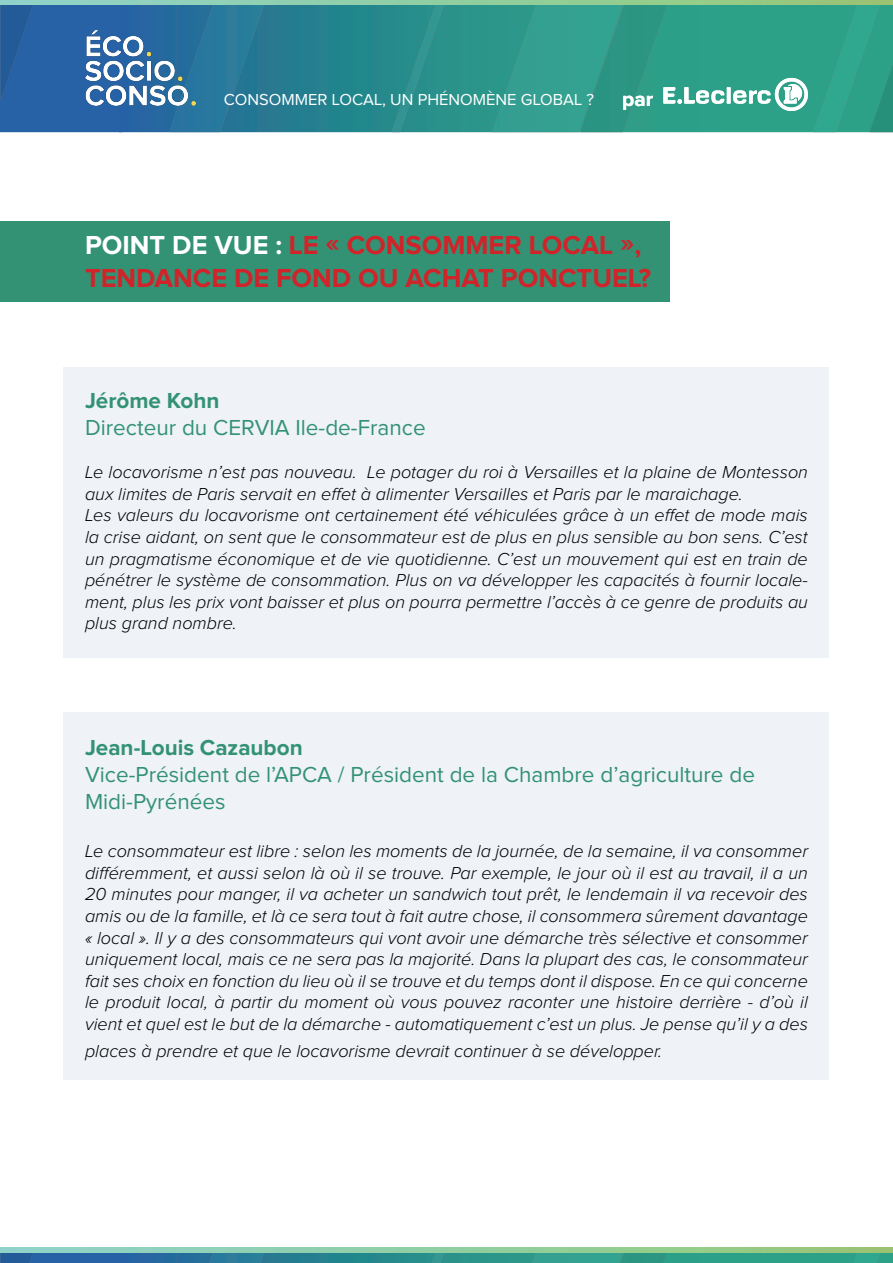
<style>
.page{position:relative;width:893px;height:1263px;background:#fff}
.page>*{position:absolute;margin:0;border:0;box-sizing:border-box;transform-origin:0 0}
.t1{font:700 27px "Proxima Nova";color:#d1232a}
.t2{font:22.5px/27px "Proxima Nova";color:#339274}
.t3{font:700 22.5px "Proxima Nova";color:#339274}
.t4{font:700 21px "Proxima Nova";color:#fff}
.t5{font:italic 300 18px/21.6px "Proxima Nova";color:#000;text-align:justify}
.t6{font:16.5px "Proxima Nova";color:#fff}
.s1{color:#fff}
</style>
<div class="page">
<svg style="left:0;top:1252px;width:893px;height:11px;background:#338f92"></svg>
<svg style="left:0;top:1248px;width:893px;height:4px;background:#92cda0"></svg>
<svg style="left:0;top:5px;width:492px;height:127px;background:#267995"></svg>
<svg style="left:169px;top:5px;width:96px;height:127px;background:#27769a"></svg>
<svg style="left:392px;top:5px;width:53px;height:127px;background:#2a8e8c"></svg>
<svg style="left:1px;top:5px;width:33px;height:95px;background:#255e9f"></svg>
<svg style="left:0;top:0;width:893px;height:5px;background:#90cfae"></svg>
<img style="left:85px;top:31px;width:111px;height:75px">
<svg style="left:492px;top:1px;width:401px;height:131px;background:#37a28c"></svg>
<div style="left:64px;top:368px;width:765px;height:290px;background:#eff2f7"></div>
<div style="left:0;top:221px;width:669px;height:80px;background:#339274"></div>
<div style="left:64px;top:712px;width:765px;height:368px;background:#eff2f7"></div>
<p class="t6" style="left:224px;top:92px;width:372px">CONSOMMER LOCAL, UN PHÉNOMÈNE GLOBAL ?</p>
<p class="t4" style="left:622px;top:89px;width:33px">par</p>
<p class="t1" style="left:85px;top:233px;width:558px"><span class="s1">POINT DE VUE :</span> LE « CONSOMMER LOCAL »,</p>
<p class="t1" style="left:85px;top:265px;width:568px">TENDANCE DE FOND OU ACHAT PONCTUEL?</p>
<p class="t3" style="left:85px;top:390px;width:136px">Jérôme Kohn</p>
<p class="t2" style="left:85px;top:415px;width:342px">Directeur du CERVIA Ile-de-France</p>
<p class="t5" style="left:85px;top:462px;width:724px">Le locavorisme n’est pas nouveau. Le potager du roi à Versailles et la plaine de Montesson aux limites de Paris servait en effet à alimenter Versailles et Paris par le maraichage.</p>
<p class="t5" style="left:85px;top:505px;width:724px">Les valeurs du locavorisme ont certainement été véhiculées grâce à un effet de mode mais la crise aidant, on sent que le consommateur est de plus en plus sensible au bon sens. C’est un pragmatisme économique et de vie quotidienne. C’est un mouvement qui est en train de pénétrer le système de consommation. Plus on va développer les capacités à fournir locale&shy;ment, plus les prix vont baisser et plus on pourra permettre l’accès à ce genre de produits au plus grand nombre.</p>
<p class="t3" style="left:85px;top:737px;width:219px">Jean-Louis Cazaubon</p>
<p class="t2" style="left:85px;top:761px;width:671px">Vice-Président de l’APCA / Président de la Chambre d’agriculture de<br>Midi-Pyrénées</p>
<p class="t5" style="left:85px;top:841px;width:724px">Le consommateur est libre : selon les moments de la journée, de la semaine, il va consommer différemment, et aussi selon là où il se trouve. Par exemple, le jour où il est au travail, il a un 20 minutes pour manger, il va acheter un sandwich tout prêt, le lendemain il va recevoir des amis ou de la famille, et là ce sera tout à fait autre chose, il consommera sûrement davantage « local ». Il y a des consommateurs qui vont avoir une démarche très sélective et consommer uniquement local, mais ce ne sera pas la majorité. Dans la plupart des cas, le consommateur fait ses choix en fonction du lieu où il se trouve et du temps dont il dispose. En ce qui concerne le produit local, à partir du moment où vous pouvez raconter une histoire derrière - d’où il vient et quel est le but de la démarche - automatiquement c’est un plus. Je pense qu’il y a des</p>
<p class="t5" style="left:85px;top:1041px;width:579px">places à prendre et que le locavorisme devrait continuer à se développer.</p>
</div>
